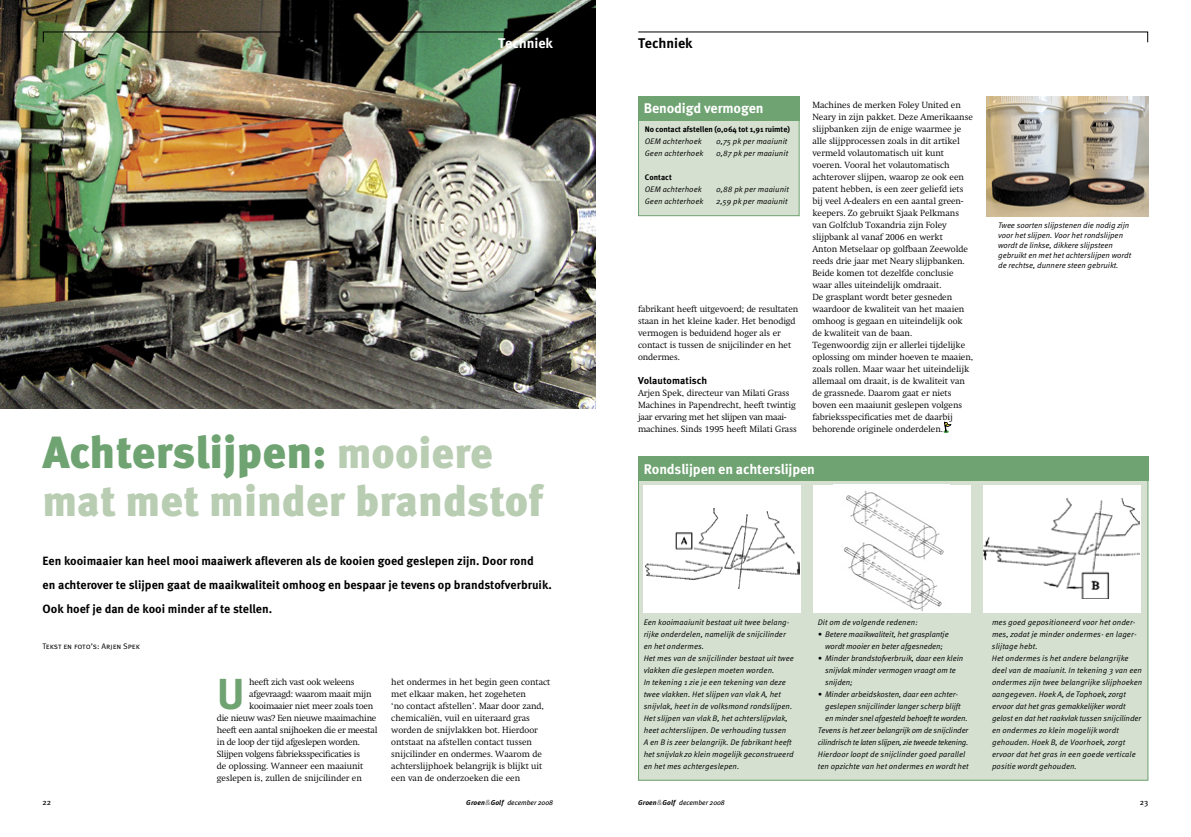
<style>
.page{position:relative;width:1191px;height:837px;background:#fff}
.page>*{position:absolute;margin:0;border:0;box-sizing:border-box;transform-origin:0 0}
.t1{font:900 45px "Meta OT";color:#6fa372}
.t2{font:700 43.3px "Meta OT";color:#6fa372}
.t3{font:900 43px "Meta OT";color:#b9cdb3}
.t4{font:700 14px "Meta OT";letter-spacing:-.01em;color:#fff}
.t5{font:700 14px "Meta OT";letter-spacing:-.005em;color:#000}
.t6{font:700 12px/24px "Meta OT";color:#000}
.t7{font:700 10px "Meta OT";letter-spacing:.005em;color:#000}
.t8{font:300 8.8px/12px "Swift";letter-spacing:-.005em;color:#000}
.t9{font:300 8.8px "Swift";letter-spacing:-.03em;color:#000}
.t10{font:300 8.8px "Swift";letter-spacing:-.025em;color:#000}
.t11{font:italic 8px/12px "Meta OT";letter-spacing:.005em;color:#000}
.t12{font:700 8px "Meta OT";letter-spacing:-.01em;color:#000}
.t13{font:italic 8px "Meta OT";letter-spacing:-.03em;color:#000}
.t14{font:italic 8px "Meta OT";letter-spacing:-.02em;color:#000}
.t15{font:italic 8px "Meta OT";letter-spacing:-.025em;color:#000}
.t16{font:8px "Meta OT";color:#000}
.t17{font:8px "Meta Plus";color:#000}
.t18{font:italic 7px "Meta Plus";letter-spacing:-.005em;color:#000}
.s1{font-size:43px;color:#b9cdb3}
.s2{font-weight:700}
.s3{font-weight:700;font-size:8px;color:#939393}
</style>
<div class="page">
<img style="left:0;top:0;width:595px;height:408px">
<img style="left:43px;top:31px;width:510px;height:12px">
<svg style="left:638px;top:31px;width:510px;height:12px"></svg>
<div style="left:638px;top:456px;width:510px;height:323px;background:#d5e0d0"></div>
<div style="left:638px;top:456px;width:510px;height:24px;background:#6fa372"></div>
<svg style="left:943px;top:421px;width:8px;height:12px"></svg>
<div style="left:983px;top:484px;width:157px;height:128px;background:#fff"></div>
<img style="left:983px;top:498px;width:156px;height:100px">
<div style="left:813px;top:484px;width:157px;height:128px;background:#fff"></div>
<img style="left:844px;top:490px;width:100px;height:121px">
<div style="left:643px;top:484px;width:158px;height:128px;background:#fff"></div>
<img style="left:645px;top:508px;width:154px;height:80px">
<img style="left:986px;top:96px;width:162px;height:120px">
<div style="left:638px;top:96px;width:161px;height:120px;background:#d5e0d0"></div>
<div style="left:638px;top:96px;width:161px;height:120px;border:1px solid #6fa372"></div>
<div style="left:638px;top:96px;width:161px;height:24px;background:#6fa372"></div>
<h3 class="t4" style="left:498px;top:34px;width:56px">Techniek</h3>
<h3 class="t5" style="left:638px;top:34px;width:56px">Techniek</h3>
<h1 class="t1" style="left:43px;top:424px;width:452px">Achterslijpen: <span class="s1">mooiere</span></h1>
<h3 class="t3" style="left:43px;top:474px;width:502px">mat met minder brandstof</h3>
<h3 class="t6" style="left:43px;top:548px;width:511px">Een kooimaaier kan heel mooi maaiwerk afleveren als de kooien goed geslepen zijn. Door rond<br>en achterover te slijpen gaat de maaikwaliteit omhoog en bespaar je tevens op brandstofverbruik.<br>Ook hoef je dan de kooi minder af te stellen.</h3>
<p class="t16" style="left:43px;top:640px;width:99px">Tekst en foto’s: Arjen Spek</p>
<h2 class="t2" style="left:217px;top:666px;width:29px">U</h2>
<p class="t10" style="left:249px;top:676px;width:107px">heeft zich vast ook weleens</p>
<p class="t10" style="left:249px;top:688px;width:124px">afgevraagd: waarom maait mijn</p>
<p class="t10" style="left:249px;top:700px;width:125px">kooimaaier niet meer zoals toen</p>
<p class="t9" style="left:217px;top:712px;width:161px">die nieuw was? Een nieuwe maaimachine</p>
<p class="t9" style="left:217px;top:724px;width:162px">heeft een aantal snijhoeken die er meestal</p>
<p class="t9" style="left:217px;top:736px;width:144px">in de loop der tijd afgeslepen worden.</p>
<p class="t9" style="left:217px;top:748px;width:145px">Slijpen volgens fabrieksspecificaties is</p>
<p class="t8" style="left:217px;top:759px;width:148px">de oplossing. Wanneer een maaiunit</p>
<p class="t8" style="left:217px;top:771px;width:146px">geslepen is, zullen de snijcilinder en</p>
<p class="t8" style="left:391px;top:675px;width:161px">het ondermes in het begin geen contact met elkaar maken, het zogeheten<br>‘no contact afstellen’. Maar door zand, chemicaliën, vuil en uiteraard gras worden de snijvlakken bot. Hierdoor ontstaat na afstellen contact tussen snijcilinder en ondermes. Waarom de achterslijphoek belangrijk is blijkt uit een van de onderzoeken die een</p>
<h3 class="t4" style="left:643px;top:100px;width:121px">Benodigd vermogen</h3>
<p class="t12" style="left:644px;top:124px;width:147px">No contact afstellen (0,064 tot 1,91 ruimte)</p>
<p class="t11" style="left:644px;top:135px;width:58px">OEM achterhoek</p>
<p class="t11" style="left:716px;top:135px;width:73px">0,75 pk per maaiunit</p>
<p class="t11" style="left:644px;top:147px;width:60px">Geen achterhoek</p>
<p class="t11" style="left:716px;top:147px;width:74px">0,87 pk per maaiunit</p>
<p class="t12" style="left:644px;top:172px;width:29px">Contact</p>
<p class="t11" style="left:644px;top:183px;width:58px">OEM achterhoek</p>
<p class="t11" style="left:716px;top:183px;width:74px">0,88 pk per maaiunit</p>
<p class="t11" style="left:644px;top:195px;width:60px">Geen achterhoek</p>
<p class="t11" style="left:716px;top:195px;width:73px">2,59 pk per maaiunit</p>
<p class="t8" style="left:638px;top:303px;width:162px">fabrikant heeft uitgevoerd; de resultaten staan in het kleine kader. Het benodigd vermogen is beduidend hoger als er contact is tussen de snijcilinder en het ondermes.</p>
<p class="t7" style="left:638px;top:374px;width:71px">Volautomatisch</p>
<p class="t8" style="left:638px;top:387px;width:160px">Arjen Spek, directeur van Milati Grass Machines in Papendrecht, heeft twintig jaar ervaring met het slijpen van maai&shy;machines. Sinds 1995 heeft Milati Grass</p>
<p class="t8" style="left:812px;top:99px;width:162px">Machines de merken Foley United en Neary in zijn pakket. Deze Amerikaanse slijpbanken zijn de enige waarmee je alle slijpprocessen zoals in dit artikel vermeld volautomatisch uit kunt voeren. Vooral het volautomatisch achterover slijpen, waarop ze ook een patent hebben, is een zeer geliefd iets bij veel A-dealers en een aantal green&shy;keepers. Zo gebruikt Sjaak Pelkmans van Golfclub Toxandria zijn Foley slijpbank al vanaf 2006 en werkt<br>Anton Metselaar op golfbaan Zeewolde reeds drie jaar met Neary slijpbanken.<br>Beide komen tot dezelfde conclusie waar alles uiteindelijk omdraait.<br>De grasplant wordt beter gesneden waardoor de kwaliteit van het maaien omhoog is gegaan en uiteindelijk ook de kwaliteit van de baan.<br>Tegenwoordig zijn er allerlei tijdelijke oplossing om minder hoeven te maaien, zoals rollen. Maar waar het uiteindelijk allemaal om draait, is de kwaliteit van de grassnede. Daarom gaat er niets boven een maaiunit geslepen volgens fabrieksspecificaties met de daarbij behorende originele onderdelen.</p>
<h3 class="t4" style="left:643px;top:460px;width:173px">Rondslijpen en achterslijpen</h3>
<p class="t11" style="left:998px;top:220px;width:135px;line-height:10px">Twee soorten slijpstenen die nodig zijn voor het slijpen. Voor het rondslijpen wordt de linkse, dikkere slijpsteen gebruikt en met het achterslijpen wordt de rechtse, dunnere steen gebruikt.</p>
<p class="t11" style="left:643px;top:615px;width:152px">Een kooimaaiunit bestaat uit twee belang&shy;rijke onderdelen, namelijk de snijcilinder en het ondermes.<br>Het mes van de snijcilinder bestaat uit twee vlakken die geslepen moeten worden.<br>In tekening 1 zie je een tekening van deze twee vlakken. Het slijpen van vlak A, het snijvlak, heet in de volksmond rondslijpen.<br>Het slijpen van vlak B, het achterslijpvlak, heet achterslijpen. De verhouding tussen<br>A en B is zeer belangrijk. De fabrikant heeft het snijvlak zo klein mogelijk geconstrueerd en het mes achtergeslepen.</p>
<p class="t11" style="left:818px;top:615px;width:101px">Dit om de volgende redenen:</p>
<p class="t11" style="left:818px;top:627px;width:132px;text-align:center">• Betere maaikwaliteit, het grasplantje wordt mooier en beter afgesneden;</p>
<p class="t11" style="left:825px;top:651px;width:139px;text-indent:-7px">• Minder brandstofverbruik, daar een klein snijvlak minder vermogen vraagt om te snijden;</p>
<p class="t11" style="left:818px;top:687px;width:142px">• Minder arbeidskosten, daar een achter-</p>
<p class="t11" style="left:825px;top:699px;width:137px">geslepen snijcilinder langer scherp blijft</p>
<p class="t15" style="left:825px;top:712px;width:144px">en minder snel afgesteld behoeft te worden.</p>
<p class="t14" style="left:818px;top:724px;width:152px">Tevens is het zeer belangrijk om de snijclinder</p>
<p class="t13" style="left:818px;top:736px;width:152px">cilindrisch te laten slijpen, zie tweede tekening.</p>
<p class="t11" style="left:818px;top:747px;width:149px">Hierdoor loopt de snijclinder goed parallel</p>
<p class="t11" style="left:818px;top:759px;width:152px">ten opzichte van het ondermes en wordt het</p>
<p class="t11" style="left:992px;top:615px;width:152px">mes goed gepositioneerd voor het onder&shy;mes, zodat je minder ondermes- en lager&shy;slijtage hebt.<br>Het ondermes is het andere belangrijke deel van de maaiunit. In tekening 3 van een ondermes zijn twee belangrijke slijphoeken aangegeven. Hoek A, de Tophoek, zorgt ervoor dat het gras gemakkelijker wordt gelost en dat het raakvlak tussen snijcilinder en ondermes zo klein mogelijk wordt gehouden. Hoek B, de Voorhoek, zorgt ervoor dat het gras in een goede verticale positie wordt gehouden.</p>
<p class="t17" style="left:43px;top:797px;width:10px">22</p>
<p class="t18" style="left:466px;top:798px;width:88px"><span class="s2">Groen</span><span class="s3">&amp;</span><span class="s2">Golf</span> december 2008</p>
<p class="t18" style="left:638px;top:798px;width:88px"><span class="s2">Groen</span><span class="s3">&amp;</span><span class="s2">Golf</span> december 2008</p>
<p class="t17" style="left:1140px;top:797px;width:10px">23</p>
</div>
